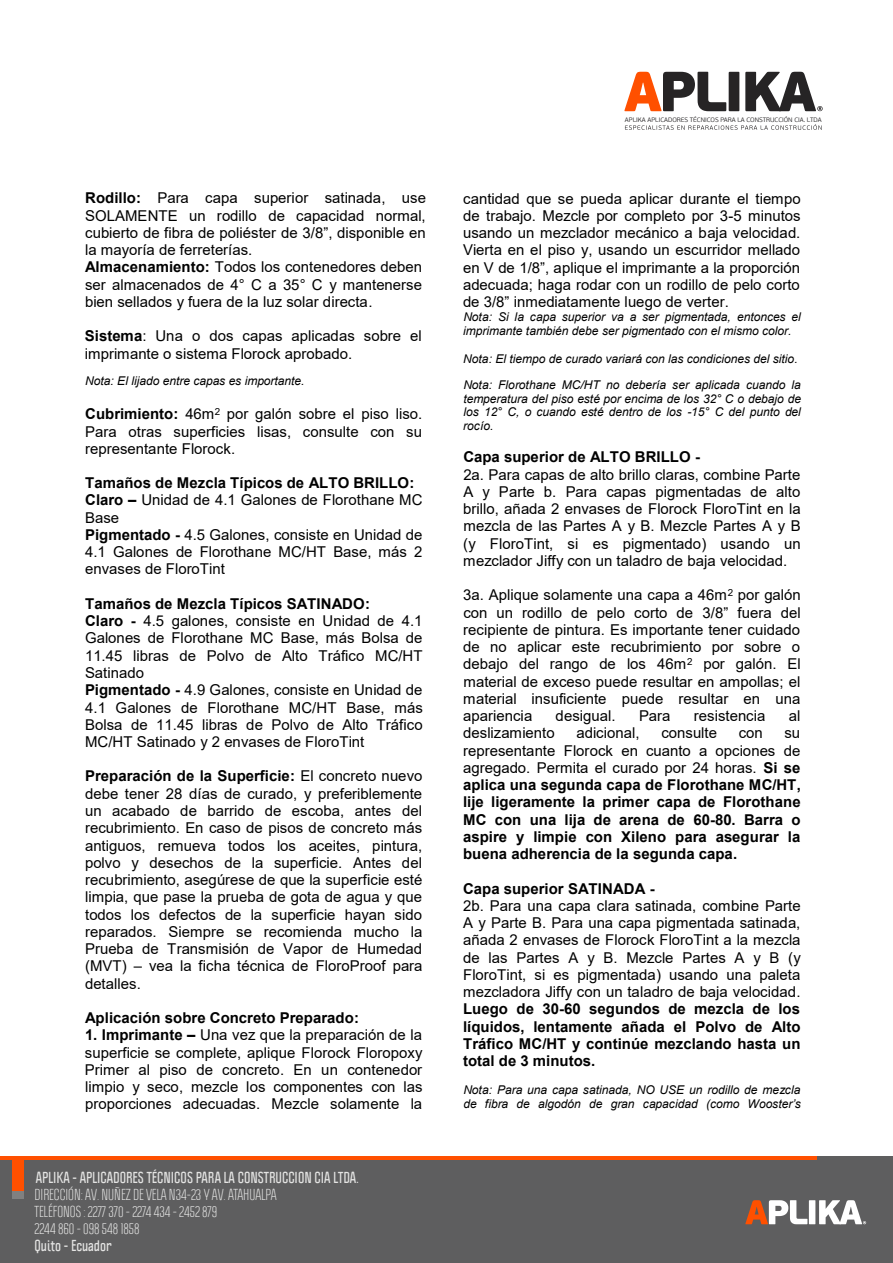
<style>
.page{position:relative;width:893px;height:1263px;background:#fff}
.page>*{position:absolute;margin:0;border:0;box-sizing:border-box;transform-origin:0 0}
.t1{font:15px/17.2px "Arial";color:#000;text-align:justify}
.t2{font:700 15px/17.2px "Arial";color:#000;text-align:justify}
.t3{font:13.95px/16.8px "Politica";color:#e4e4e3}
.t4{font:700 13.95px "Politica";color:#e4e4e3}
.t5{font:italic 12px/13.6px "Arial";letter-spacing:-.005em;color:#000}
.t6{font:300 6.45px "PF Beau Sans Pro";color:#262425}
.s1{font-weight:700}
.s2{font-weight:400}
</style>
<div class="page">
<div style="left:0;top:1156px;width:893px;height:107px;background:#5e5e5f"></div>
<svg style="left:745px;top:1200px;width:121px;height:24px"></svg>
<hr style="left:0;top:1156px;width:817px;height:4px;background:#ff5000">
<div style="left:12px;top:1156px;width:11px;height:35px;background:#ff5000"></div>
<div style="left:12px;top:1191px;width:11px;height:8px;background:#808080"></div>
<svg style="left:624px;top:72px;width:115px;height:39px"></svg>
<svg style="left:745px;top:72px;width:78px;height:39px"></svg>
<svg style="left:625px;top:124px;width:197px;height:6px"></svg>
<p class="t1" style="left:85px;top:189px;width:342px;text-align:left"><span class="s1">Rodillo:</span> Para capa superior satinada, use SOLAMENTE un rodillo de capacidad normal, cubierto de fibra de poliéster de 3/8”, disponible en la mayoría de ferreterías.<br><span class="s1">Almacenamiento:</span> Todos los contenedores deben ser almacenados de 4° C a 35° C y mantenerse bien sellados y fuera de la luz solar directa.</p>
<p class="t1" style="left:85px;top:327px;width:338px"><span class="s1">Sistema</span>: Una o dos capas aplicadas sobre el imprimante o sistema Florock aprobado.</p>
<p class="t5" style="left:85px;top:374px;width:221px">Nota: El lijado entre capas es importante.</p>
<p class="t1" style="left:85px;top:405px;width:339px"><span class="s1">Cubrimiento:</span> 46m<sup>2</sup> por galón sobre el piso liso.<br>Para otras superficies lisas, consulte con su representante Florock.</p>
<p class="t1" style="left:85px;top:474px;width:339px;text-align:left"><span class="s1">Tamaños de Mezcla Típicos de ALTO BRILLO:<br>Claro –</span> Unidad de 4.1 Galones de Florothane MC Base<br><span class="s1">Pigmentado -</span> 4.5 Galones, consiste en Unidad de 4.1 Galones de Florothane MC/HT Base, más 2 envases de FloroTint</p>
<p class="t1" style="left:85px;top:595px;width:339px;text-align:left"><span class="s1">Tamaños de Mezcla Típicos SATINADO:<br>Claro -</span> 4.5 galones, consiste en Unidad de 4.1<br>Galones de Florothane MC Base, más Bolsa de 11.45 libras de Polvo de Alto Tráfico MC/HT Satinado<br><span class="s1">Pigmentado -</span> 4.9 Galones, consiste en Unidad de 4.1 Galones de Florothane MC/HT Base, más Bolsa de 11.45 libras de Polvo de Alto Tráfico MC/HT Satinado y 2 envases de FloroTint</p>
<p class="t1" style="left:85px;top:767px;width:339px"><span class="s1">Preparación de la Superficie:</span> El concreto nuevo debe tener 28 días de curado, y preferiblemente un acabado de barrido de escoba, antes del recubrimiento. En caso de pisos de concreto más antiguos, remueva todos los aceites, pintura, polvo y desechos de la superficie. Antes del recubrimiento, asegúrese de que la superficie esté limpia, que pase la prueba de gota de agua y que todos los defectos de la superficie hayan sido reparados. Siempre se recomienda mucho la Prueba de Transmisión de Vapor de Humedad (MVT) – vea la ficha técnica de FloroProof para detalles.</p>
<p class="t2" style="left:85px;top:1009px;width:276px">Aplicación sobre Concreto Preparado:</p>
<p class="t1" style="left:85px;top:1026px;width:339px"><span class="s1">1. Imprimante –</span> Una vez que la preparación de la superficie se complete, aplique Florock Floropoxy Primer al piso de concreto. En un contenedor limpio y seco, mezcle los componentes con las proporciones adecuadas. Mezcle solamente la</p>
<p class="t4" style="left:36px;top:1168px;width:325px">APLIKA - APLICADORES TÉCNICOS PARA LA CONSTRUCCION CIA LTDA.</p>
<p class="t3" style="left:35px;top:1186px;width:244px">DIRECCIÓN: AV. NUÑEZ DE VELA N34-23 Y AV. ATAHUALPA<br>TELÉFONOS : 2277 370 - 2274 434 - 2452 879<br>2244 860 - 098 548 1858</p>
<p class="t4" style="left:35px;top:1236px;width:79px">Quito - Ecuador</p>
<p class="t6" style="left:625px;top:116px;width:198px">APLIKA APLICADORES TÉCNICOS PARA LA CONSTRUCCIÓN CIA. LTDA</p>
<p class="t1" style="left:463px;top:190px;width:339px">cantidad que se pueda aplicar durante el tiempo de trabajo. Mezcle por completo por 3-5 minutos usando un mezclador mecánico a baja velocidad.<br>Vierta en el piso y, usando un escurridor mellado en V de 1/8”, aplique el imprimante a la proporción adecuada; haga rodar con un rodillo de pelo corto de 3/8” inmediatamente luego de verter.</p>
<p class="t5" style="left:463px;top:311px;width:339px">Nota: Si la capa superior va a ser pigmentada, entonces el imprimante también debe ser pigmentado con el mismo color.</p>
<p class="t5" style="left:463px;top:346px;width:339px;line-height:25.8px">Nota: El tiempo de curado variará con las condiciones del sitio.<br>Nota: Florothane MC/HT no debería ser aplicada cuando la</p>
<p class="t5" style="left:463px;top:392px;width:339px;text-align:justify">temperatura del piso esté por encima de los 32° C o debajo de los 12° C, o cuando esté dentro de los -15° C del punto del rocío.</p>
<p class="t2" style="left:463px;top:448px;width:238px">Capa superior de ALTO BRILLO -</p>
<p class="t1" style="left:463px;top:466px;width:339px">2a. Para capas de alto brillo claras, combine Parte A y Parte b. Para capas pigmentadas de alto brillo, añada 2 envases de Florock FloroTint en la mezcla de las Partes A y B. Mezcle Partes A y B (y FloroTint, si es pigmentado) usando un mezclador Jiffy con un taladro de baja velocidad.</p>
<p class="t1" style="left:463px;top:586px;width:339px">3a. Aplique solamente una capa a 46m<sup>2</sup> por galón con un rodillo de pelo corto de 3/8” fuera del recipiente de pintura. Es importante tener cuidado de no aplicar este recubrimiento por sobre o debajo del rango de los 46m<sup>2</sup> por galón. El material de exceso puede resultar en ampollas; el material insuficiente puede resultar en una apariencia</p>
<p class="t1" style="left:555px;top:707px;width:62px">desigual.</p>
<p class="t1" style="left:639px;top:707px;width:33px">Para</p>
<p class="t1" style="left:694px;top:707px;width:73px">resistencia</p>
<p class="t1" style="left:789px;top:707px;width:13px">al</p>
<p class="t1" style="left:463px;top:724px;width:93px">deslizamiento</p>
<p class="t1" style="left:576px;top:724px;width:65px">adicional,</p>
<p class="t1" style="left:661px;top:724px;width:57px">consulte</p>
<p class="t1" style="left:739px;top:724px;width:26px">con</p>
<p class="t2" style="left:463px;top:724px;width:339px;text-indent:321px"><span class="s2">su representante Florock en cuanto a opciones de agregado. Permita el curado por 24 horas.</span> Si se aplica una segunda capa de Florothane MC/HT, lije ligeramente la primer capa de Florothane MC con una lija de arena de 60-80. Barra o aspire y limpie con Xileno para asegurar la buena adherencia de la segunda capa.</p>
<p class="t2" style="left:463px;top:880px;width:193px">Capa superior SATINADA -</p>
<p class="t1" style="left:463px;top:897px;width:339px">2b. Para una capa clara satinada, combine Parte A y Parte B. Para una capa pigmentada satinada, añada 2 envases de Florock FloroTint a la mezcla de las Partes A y B. Mezcle Partes A y B (y FloroTint, si es pigmentada) usando una paleta mezcladora Jiffy con un taladro de baja velocidad.</p>
<p class="t2" style="left:463px;top:1000px;width:339px">Luego de 30-60 segundos de mezcla de los líquidos, lentamente añada el Polvo de Alto Tráfico MC/HT y continúe mezclando hasta un total de 3 minutos.</p>
<p class="t5" style="left:463px;top:1083px;width:339px">Nota: Para una capa satinada, NO USE un rodillo de mezcla de fibra de algodón de gran capacidad (como Wooster’s</p>
</div>
